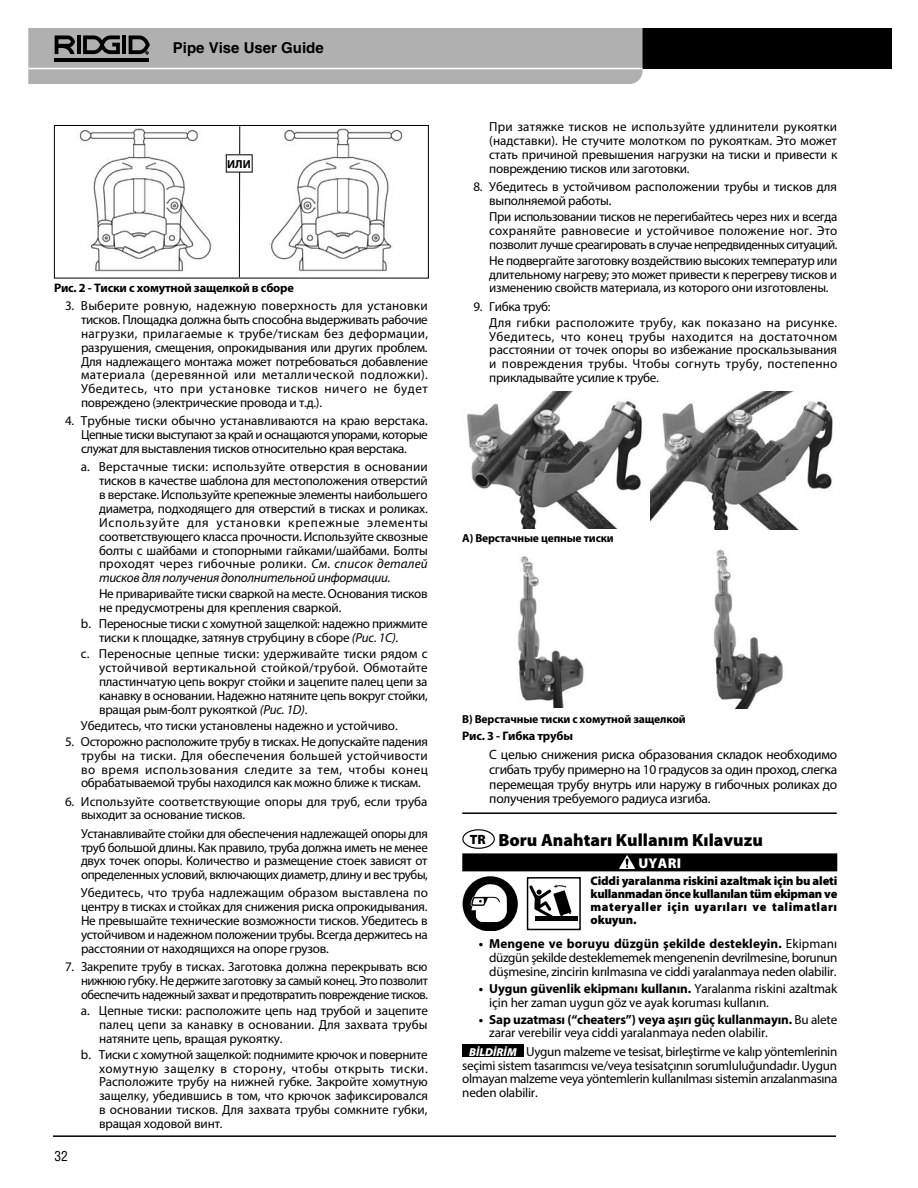
<style>
.page{position:relative;width:918px;height:1188px;background:#fff}
.page>*{position:absolute;margin:0;border:0;box-sizing:border-box;transform-origin:0 0}
.Body-Indent{font:900 17.7px "Myriad Pro";color:#000}
.t1{font:700 15px "Helvetica LT Std";color:#000}
.Warning_Head{font:900 14.25px "Myriad Pro";letter-spacing:.02em;color:#fff}
.Body-Indent-2{font:13.5px/14.5px "Myriad Pro";letter-spacing:-.02em;color:#000;text-align:justify}
.t2{font:condensed 13.5px "Helvetica LT Std";color:#000}
.t3{font:900 13.5px "Myriad Pro";color:#000}
.Body-Indent-3{font:13.2px/13.8px "Myriad Pro";letter-spacing:-.02em;color:#000;text-align:justify}
.Body-Text{font:13.2px/13.8px "Myriad Pro";letter-spacing:-.025em;color:#000;text-align:justify}
.Body-Indent-4{font:13.2px/13.8px "Myriad Pro";letter-spacing:.005em;color:#000}
.Body-Indent-5{font:13.2px/13.8px "Myriad Pro";color:#000}
.Warning_Text{font:900 12.3px/13.2px "Myriad Pro";letter-spacing:.04em;color:#000;text-align:justify}
.Body-Fig___Caption{font:700 12.3px "Myriad Pro";letter-spacing:-.015em;color:#000}
.Body-Fig___Caption-2{font:700 11.7px "Myriad Pro";letter-spacing:-.015em;color:#000}
.t4{font:italic 900 11.55px "Myriad Pro";color:#fff}
.s1{font-style:italic}
.s2{font-weight:700}
</style>
<div class="page">
<hr style="left:53px;top:1135px;width:783px;height:2px;background:#000">
<div style="left:464px;top:28px;width:428px;height:41px;background:#000"></div>
<svg style="left:28px;top:28px;width:615px;height:56px;background:#aaa"></svg>
<img style="left:79px;top:127px;width:324px;height:149px">
<div style="left:54px;top:125px;width:375px;height:153px;border:1px solid #000"></div>
<hr style="left:239px;top:126px;width:1px;height:151px;background:#000">
<div style="left:226px;top:155px;width:26px;height:17px;background:#fff"></div>
<div style="left:462px;top:853px;width:375px;height:18px;background:#000"></div>
<img style="left:467px;top:391px;width:175px;height:138px">
<img style="left:650px;top:391px;width:183px;height:139px">
<img style="left:518px;top:556px;width:66px;height:151px">
<img style="left:714px;top:549px;width:69px;height:159px">
<hr style="left:462px;top:812px;width:375px;height:2px;background:#000">
<svg style="left:468px;top:831px;width:21px;height:15px"></svg>
<div style="left:462px;top:829px;width:33px;height:20px;border:1px solid #000;border-radius:50%"></div>
<svg style="left:619px;top:855px;width:16px;height:14px"></svg>
<div style="left:535px;top:916px;width:42px;height:5px;background:#000"></div>
<svg style="left:530px;top:885px;width:42px;height:31px"></svg>
<div style="left:527px;top:877px;width:54px;height:53px;border:2px solid #000"></div>
<svg style="left:463px;top:876px;width:55px;height:55px"></svg>
<div style="left:462px;top:1044px;width:62px;height:13px;background:#000"></div>
<p class="t1" style="left:173px;top:39px;width:152px">Pipe Vise User Guide</p>
<p class="Body-Fig___Caption-2" style="left:227px;top:156px;width:25px">ИЛИ</p>
<p class="Body-Fig___Caption" style="left:54px;top:280px;width:242px">Рис. 2 - Тиски с хомутной защелкой в сборе</p>
<p class="Body-Indent-3" style="left:81px;top:299px;width:349px;text-indent:-16px">3. Выберите ровную, надежную поверхность для установки тисков. Площадка должна быть способна выдерживать рабочие нагрузки, прилагаемые к трубе/тискам без деформации, разрушения, смещения, опрокидывания или других проблем.<br>Для надлежащего монтажа может потребоваться добавление материала (деревянной или металлической подложки).<br>Убедитесь, что при установке тисков ничего не будет повреждено (электрические провода и т.д.).</p>
<p class="Body-Indent-3" style="left:81px;top:414px;width:349px;text-indent:-16px">4. Трубные тиски обычно устанавливаются на краю верстака.<br>Цепные тиски выступают за край и оснащаются упорами, которые служат для выставления тисков относительно края верстака.</p>
<p class="Body-Indent-3" style="left:99px;top:460px;width:330px;text-indent:-18px">a. Верстачные тиски: используйте отверстия в основании тисков в качестве шаблона для местоположения отверстий в верстаке. Используйте крепежные элементы наибольшего диаметра, подходящего для отверстий в тисках и роликах.<br>Используйте для установки крепежные элементы соответствующего класса прочности. Используйте сквозные болты с шайбами и стопорными гайками/шайбами. Болты проходят через гибочные ролики. <span class="s1">См. список деталей тисков для получения дополнительной информации.</span></p>
<p class="Body-Indent-3" style="left:99px;top:587px;width:330px">Не приваривайте тиски сваркой на месте. Основания тисков не предусмотрены для крепления сваркой.</p>
<p class="Body-Indent-3" style="left:99px;top:617px;width:330px;text-indent:-18px">b. Переносные тиски с хомутной защелкой: надежно прижмите тиски к площадке, затянув струбцину в сборе <span class="s1">(Рис. 1C)</span>.</p>
<p class="Body-Indent-3" style="left:99px;top:647px;width:330px;text-indent:-18px">c. Переносные цепные тиски: удерживайте тиски рядом с устойчивой вертикальной стойкой/трубой. Обмотайте пластинчатую цепь вокруг стойки и зацепите палец цепи за канавку в основании. Надежно натяните цепь вокруг стойки, вращая рым-болт рукояткой <span class="s1">(Рис. 1D)</span>.</p>
<p class="Body-Indent-3" style="left:81px;top:718px;width:318px">Убедитесь, что тиски установлены надежно и устойчиво.</p>
<p class="Body-Indent-3" style="left:81px;top:734px;width:348px;text-indent:-16px">5. Осторожно расположите трубу в тисках. Не допускайте падения трубы на тиски. Для обеспечения большей устойчивости во время использования следите за тем, чтобы конец обрабатываемой трубы находился как можно ближе к тискам.</p>
<p class="Body-Indent-4" style="left:81px;top:794px;width:348px;text-indent:-16px">6. Используйте соответствующие опоры для труб, если труба выходит за основание тисков.</p>
<p class="Body-Indent-3" style="left:81px;top:826px;width:348px">Устанавливайте стойки для обеспечения надлежащей опоры для труб большой длины. Как правило, труба должна иметь не менее двух точек опоры. Количество и размещение стоек зависят от определенных условий, включающих диаметр, длину и вес трубы,</p>
<p class="Body-Indent-3" style="left:81px;top:886px;width:349px">Убедитесь, что труба надлежащим образом выставлена по центру в тисках и стойках для снижения риска опрокидывания.<br>Не превышайте технические возможности тисков. Убедитесь в устойчивом и надежном положении трубы. Всегда держитесь на расстоянии от находящихся на опоре грузов.</p>
<p class="Body-Indent-3" style="left:81px;top:960px;width:349px;text-indent:-16px">7. Закрепите трубу в тисках. Заготовка должна перекрывать всю нижнюю губку. Не держите заготовку за самый конец. Это позволит обеспечить надежный захват и предотвратить повреждение тисков.</p>
<p class="Body-Indent-3" style="left:99px;top:1003px;width:330px;text-indent:-18px">a. Цепные тиски: расположите цепь над трубой и зацепите палец цепи за канавку в основании. Для захвата трубы натяните цепь, вращая рукоятку.</p>
<p class="Body-Indent-3" style="left:99px;top:1047px;width:331px;text-indent:-18px">b. Тиски с хомутной защелкой: поднимите крючок и поверните хомутную защелку в сторону, чтобы открыть тиски.<br>Расположите трубу на нижней губке. Закройте хомутную защелку, убедившись в том, что крючок зафиксировался в основании тисков. Для захвата трубы сомкните губки, вращая ходовой винт.</p>
<p class="t2" style="left:54px;top:1148px;width:15px">32</p>
<p class="Body-Indent-3" style="left:489px;top:120px;width:350px">При затяжке тисков не используйте удлинители рукоятки (надставки). Не стучите молотком по рукояткам. Это может стать причиной превышения нагрузки на тиски и привести к повреждению тисков или заготовки.</p>
<p class="Body-Indent-5" style="left:489px;top:180px;width:349px;text-indent:-16px">8. Убедитесь в устойчивом расположении трубы и тисков для выполняемой работы.</p>
<p class="Body-Indent-3" style="left:489px;top:209px;width:350px">При использовании тисков не перегибайтесь через них и всегда сохраняйте равновесие и устойчивое положение ног. Это позволит лучше среагировать в случае непредвиденных ситуаций.</p>
<p class="Body-Indent-3" style="left:489px;top:253px;width:350px">Не подвергайте заготовку воздействию высоких температур или длительному нагреву; это может привести к перегреву тисков и изменению свойств материала, из которого они изготовлены.</p>
<p class="Body-Indent-3" style="left:473px;top:299px;width:79px">9. Гибка труб:</p>
<p class="Body-Indent-3" style="left:489px;top:315px;width:350px">Для гибки расположите трубу, как показано на рисунке.<br>Убедитесь, что конец трубы находится на достаточном расстоянии от точек опоры во избежание проскальзывания и повреждения трубы. Чтобы согнуть трубу, постепенно прикладывайте усилие к трубе.</p>
<p class="Body-Fig___Caption-2" style="left:462px;top:530px;width:153px">A) Верстачные цепные тиски</p>
<p class="Body-Fig___Caption-2" style="left:462px;top:711px;width:225px">B) Верстачные тиски с хомутной защелкой</p>
<p class="Body-Fig___Caption" style="left:462px;top:728px;width:112px">Рис. 3 - Гибка трубы</p>
<p class="Body-Indent-2" style="left:489px;top:747px;width:349px">С целью снижения риска образования складок необходимо сгибать трубу примерно на 10 градусов за один проход, слегка перемещая трубу внутрь или наружу в гибочных роликах до получения требуемого радиуса изгиба.</p>
<p class="t3" style="left:470px;top:831px;width:18px">TR</p>
<p class="Body-Indent" style="left:498px;top:830px;width:266px">Boru Anahtarı Kullanım Kılavuzu</p>
<p class="Warning_Head" style="left:638px;top:855px;width:44px">UYARI</p>
<p class="Warning_Text" style="left:591px;top:874px;width:248px">Ciddi yaralanma riskini azaltmak için bu aleti kullanmadan önce kullanılan tüm ekipman ve materyaller için uyarıları ve talimatları okuyun.</p>
<p class="Body-Indent-3" style="left:489px;top:936px;width:350px;text-indent:-10px"><span class="s2">• Mengene ve boruyu düzgün şekilde destekleyin.</span> Ekipmanı düzgün şekilde desteklememek mengenenin devrilmesine, borunun düşmesine, zincirin kırılmasına ve ciddi yaralanmaya neden olabilir.</p>
<p class="Body-Indent-3" style="left:489px;top:981px;width:349px;text-indent:-10px"><span class="s2">• Uygun güvenlik ekipmanı kullanın.</span> Yaralanma riskini azaltmak için her zaman uygun göz ve ayak koruması kullanın.</p>
<p class="Body-Indent-3" style="left:489px;top:1012px;width:350px;text-indent:-10px"><span class="s2">• Sap uzatması (“cheaters”) veya aşırı güç kullanmayın.</span> Bu alete zarar verebilir veya ciddi yaralanmaya neden olabilir.</p>
<p class="t4" style="left:469px;top:1045px;width:49px">BİLDİRİM</p>
<p class="Body-Text" style="left:462px;top:1044px;width:377px;text-indent:64px">Uygun malzeme ve tesisat, birleştirme ve kalıp yöntemlerinin seçimi sistem tasarımcısı ve/veya tesisatçının sorumluluğundadır. Uygun olmayan malzeme veya yöntemlerin kullanılması sistemin arızalanmasına neden olabilir.</p>
</div>
